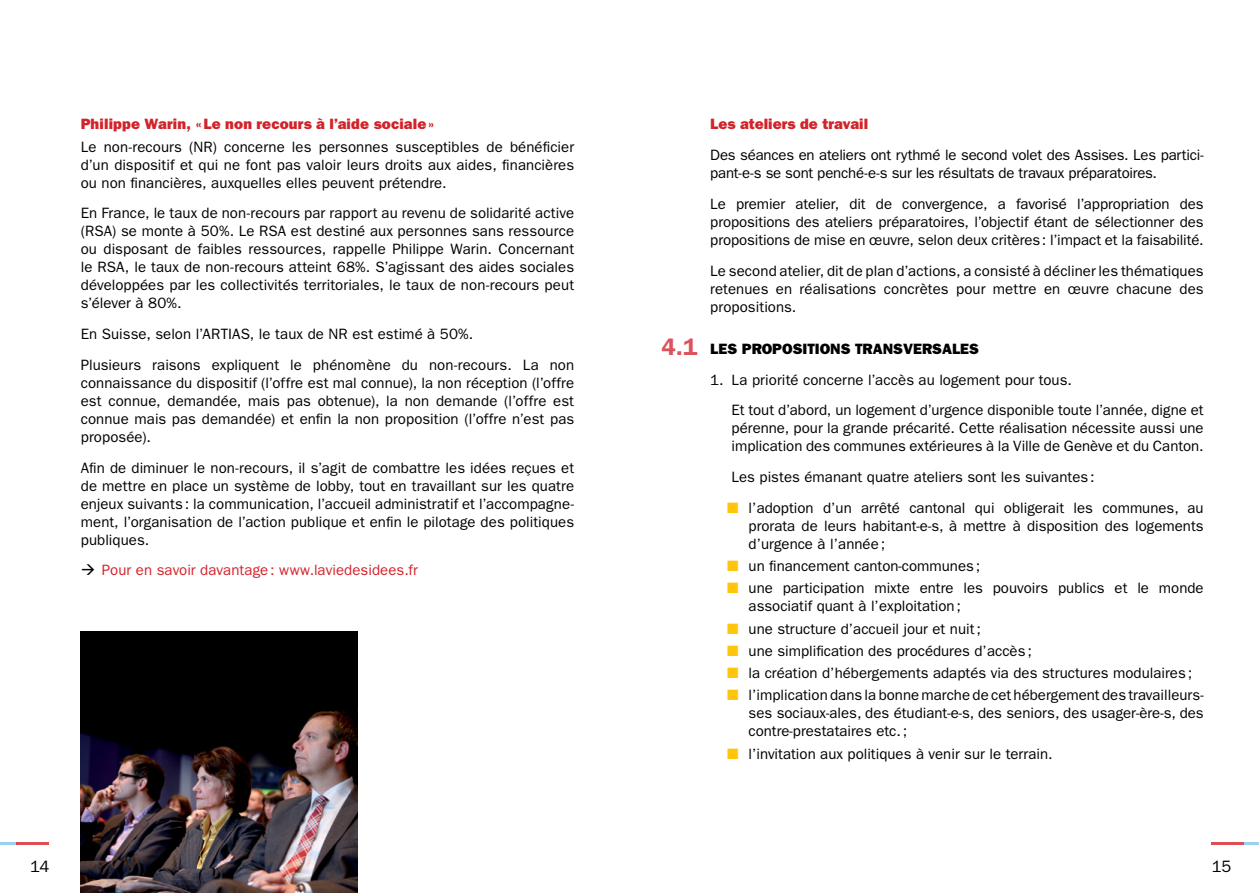
<style>
.page{position:relative;width:1259px;height:893px;background:#fff}
.page>*{position:absolute;margin:0;border:0;box-sizing:border-box;transform-origin:0 0}
.t1{font:600 24px "ITC Franklin Gothic Std";color:#dc525e}
.t2{font:16.5px "ITC Franklin Gothic Std";color:#000}
.t3{font:15px/18px "ITC Franklin Gothic Std";color:#000;text-align:justify}
.t4{font:15px "ITC Franklin Gothic Std Hvy";letter-spacing:.005em;color:#d2232a}
.t5{font:15px "ITC Franklin Gothic Std";letter-spacing:.005em;color:#d2232a}
.t6{font:15px "ITC Franklin Gothic Std Hvy";color:#000}
.s1{color:#000}
.s2{color:#ffc40c}
</style>
<div class="page">
<svg style="left:0;top:843px;width:17px;height:2px"></svg>
<hr style="left:17px;top:843px;width:32px;height:2px;background:#d2232a">
<svg style="left:1243px;top:843px;width:16px;height:2px"></svg>
<hr style="left:1211px;top:843px;width:32px;height:2px;background:#d2232a">
<img style="left:81px;top:631px;width:277px;height:262px">
<p class="t4" style="left:81px;top:115px;width:355px">Philippe Warin, «Le non recours à l’aide sociale»</p>
<p class="t3" style="left:81px;top:138px;width:495px">Le non-recours (NR) concerne les personnes susceptibles de bénéficier d’un dispositif et qui ne font pas valoir leurs droits aux aides, financières ou non financières, auxquelles elles peuvent prétendre.</p>
<p class="t3" style="left:81px;top:204px;width:495px">En France, le taux de non-recours par rapport au revenu de solidarité active (RSA) se monte à 50%. Le RSA est destiné aux personnes sans ressource ou disposant de faibles ressources, rappelle Philippe Warin. Concernant le RSA, le taux de non-recours atteint 68%. S’agissant des aides sociales développées par les collectivités territoriales, le taux de non-recours peut s’élever à 80%.</p>
<p class="t3" style="left:81px;top:319px;width:495px;line-height:30.8px">En Suisse, selon l’ARTIAS, le taux de NR est estimé à 50%.<br>Plusieurs raisons expliquent le phénomène du non-recours. La non</p>
<p class="t3" style="left:81px;top:374px;width:495px">connaissance du dispositif (l’offre est mal connue), la non réception (l’offre est connue, demandée, mais pas obtenue), la non demande (l’offre est connue mais pas demandée) et enfin la non proposition (l’offre n’est pas proposée).</p>
<p class="t3" style="left:81px;top:459px;width:495px">Afin de diminuer le non-recours, il s’agit de combattre les idées reçues et de mettre en place un système de lobby, tout en travaillant sur les quatre enjeux suivants: la communication, l’accueil administratif et l’accompagne&shy;ment, l’organisation de l’action publique et enfin le pilotage des politiques publiques.</p>
<p class="t5" style="left:81px;top:562px;width:339px"><span class="s1">→</span> Pour en savoir davantage: www.laviedesidees.fr</p>
<h1 class="t1" style="left:661px;top:332px;width:38px">4.1</h1>
<p class="t4" style="left:710px;top:115px;width:159px">Les ateliers de travail</p>
<p class="t3" style="left:710px;top:146px;width:495px">Des séances en ateliers ont rythmé le second volet des Assises. Les partici&shy;pant-e-s se sont penché-e-s sur les résultats de travaux préparatoires.</p>
<p class="t3" style="left:710px;top:195px;width:495px">Le premier atelier, dit de convergence, a favorisé l’appropriation des propositions des ateliers préparatoires, l’objectif étant de sélectionner des propositions de mise en œuvre, selon deux critères: l’impact et la faisabilité.</p>
<p class="t3" style="left:710px;top:262px;width:495px">Le second atelier, dit de plan d’actions, a consisté à décliner les thématiques retenues en réalisations concrètes pour mettre en œuvre chacune des propositions.</p>
<p class="t6" style="left:710px;top:340px;width:270px">LES PROPOSITIONS TRANSVERSALES</p>
<p class="t3" style="left:731px;top:364px;width:473px;line-height:30.8px;text-indent:-21px">1. La priorité concerne l’accès au logement pour tous.<br>Et tout d’abord, un logement d’urgence disponible toute l’année, digne et</p>
<p class="t3" style="left:731px;top:419px;width:474px">pérenne, pour la grande précarité. Cette réalisation nécessite aussi une implication des communes extérieures à la Ville de Genève et du Canton.</p>
<p class="t3" style="left:731px;top:468px;width:365px">Les pistes émanant quatre ateliers sont les suivantes:</p>
<p class="t3" style="left:748px;top:499px;width:456px;text-indent:-21px"><span class="s2">■</span> l’adoption d’un arrêté cantonal qui obligerait les communes, au prorata de leurs habitant-e-s, à mettre à disposition des logements d’urgence à l’année;</p>
<p class="t3" style="left:727px;top:557px;width:254px"><span class="s2">■</span> un financement canton-communes;</p>
<p class="t3" style="left:748px;top:579px;width:456px;text-indent:-21px"><span class="s2">■</span> une participation mixte entre les pouvoirs publics et le monde associatif quant à l’exploitation;</p>
<p class="t3" style="left:727px;top:620px;width:255px"><span class="s2">■</span> une structure d’accueil jour et nuit;</p>
<p class="t3" style="left:727px;top:642px;width:306px"><span class="s2">■</span> une simplification des procédures d’accès;</p>
<p class="t3" style="left:727px;top:664px;width:466px"><span class="s2">■</span> la création d’hébergements adaptés via des structures modulaires;</p>
<p class="t3" style="left:748px;top:686px;width:456px;text-indent:-21px"><span class="s2">■</span> l’implication dans la bonne marche de cet hébergement des travailleurs&shy;ses sociaux-ales, des étudiant-e-s, des seniors, des usager-ère-s, des contre-prestataires etc.;</p>
<p class="t3" style="left:727px;top:745px;width:327px"><span class="s2">■</span> l’invitation aux politiques à venir sur le terrain.</p>
<p class="t2" style="left:30px;top:857px;width:21px">14</p>
<p class="t2" style="left:1211px;top:857px;width:21px">15</p>
</div>
